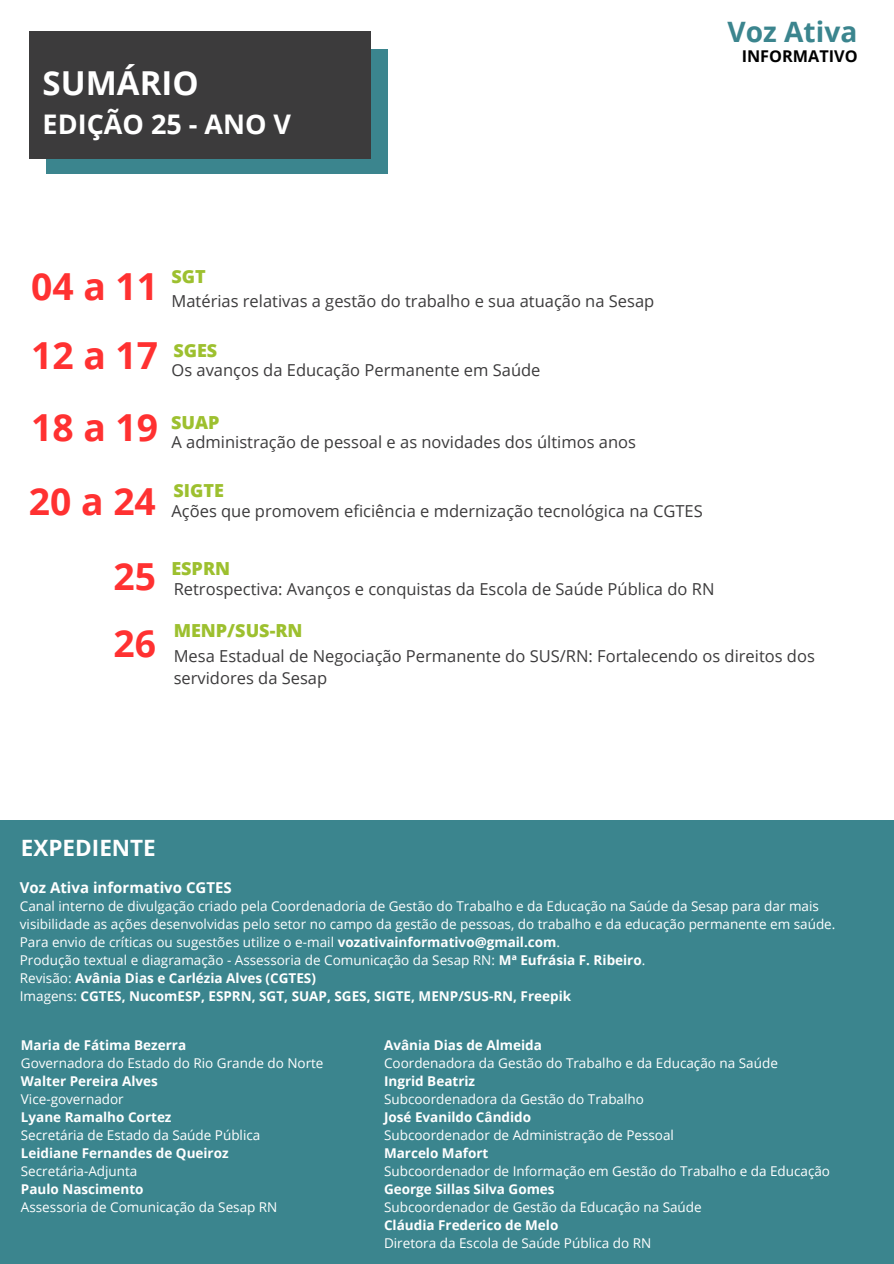
<style>
.page{position:relative;width:894px;height:1264px;background:#fff}
.page>*{position:absolute;margin:0;border:0;box-sizing:border-box;transform-origin:0 0}
.t1{font:700 37.2px "Open Sans";color:#ff3131}
.t2{font:700 33px "Open Sans";color:#fff}
.t3{font:700 28.05px "Open Sans";color:#3b858e}
.t4{font:700 27px "Open Sans";color:#fff}
.t5{font:700 22.5px "Open Sans";color:#fff}
.t6{font:800 18px "Open Sans";color:#9dc02f}
.t7{font:16.5px/22.5px "Open Sans";color:#3c3b3c}
.t8{font:700 16.2px "Open Sans";color:#000}
.t9{font:700 15px "Open Sans";color:#fff}
.t10{font:13.5px/18px "Open Sans";color:#fff}
.t11{font:700 13.5px "Open Sans";color:#fff}
.s1{font-weight:700}
</style>
<div class="page">
<div style="left:0;top:819px;width:893px;height:444px;background:#3b858e"></div>
<div style="left:46px;top:49px;width:342px;height:125px;background:#3b858e"></div>
<div style="left:29px;top:32px;width:341px;height:127px;background:#3c3b3c"></div>
<h2 class="t2" style="left:43px;top:59px;width:157px">SUMÁRIO</h2>
<h3 class="t4" style="left:43px;top:105px;width:250px">EDIÇÃO 25 - ANO V</h3>
<h3 class="t3" style="left:727px;top:12px;width:131px">Voz Ativa</h3>
<p class="t8" style="left:741px;top:45px;width:117px">INFORMATIVO</p>
<h1 class="t1" style="left:31px;top:260px;width:128px">04 a 11</h1>
<h3 class="t6" style="left:171px;top:263px;width:36px">SGT</h3>
<p class="t7" style="left:171px;top:289px;width:484px">Matérias relativas a gestão do trabalho e sua atuação na Sesap</p>
<h1 class="t1" style="left:31px;top:329px;width:128px">12 a 17</h1>
<h3 class="t6" style="left:173px;top:338px;width:45px">SGES</h3>
<p class="t7" style="left:171px;top:358px;width:370px">Os avanços da Educação Permanente em Saúde</p>
<h1 class="t1" style="left:31px;top:401px;width:128px">18 a 19</h1>
<h3 class="t6" style="left:171px;top:409px;width:50px">SUAP</h3>
<p class="t7" style="left:171px;top:430px;width:466px">A administração de pessoal e as novidades dos últimos anos</p>
<h1 class="t1" style="left:29px;top:475px;width:128px">20 a 24</h1>
<h3 class="t6" style="left:173px;top:477px;width:52px">SIGTE</h3>
<p class="t7" style="left:171px;top:499px;width:532px">Ações que promovem eficiência e mdernização tecnológica na CGTES</p>
<h1 class="t1" style="left:113px;top:550px;width:44px">25</h1>
<h3 class="t6" style="left:171px;top:555px;width:60px">ESPRN</h3>
<p class="t7" style="left:174px;top:577px;width:542px">Retrospectiva: Avanços e conquistas da Escola de Saúde Pública do RN</p>
<h1 class="t1" style="left:113px;top:617px;width:44px">26</h1>
<h3 class="t6" style="left:174px;top:617px;width:130px">MENP/SUS-RN</h3>
<p class="t7" style="left:174px;top:644px;width:642px">Mesa Estadual de Negociação Permanente do SUS/RN: Fortalecendo os direitos dos servidores da Sesap</p>
<h3 class="t5" style="left:21px;top:832px;width:136px">EXPEDIENTE</h3>
<p class="t9" style="left:20px;top:876px;width:213px">Voz Ativa informativo CGTES</p>
<p class="t10" style="left:20px;top:896px;width:816px">Canal interno de divulgação criado pela Coordenadoria de Gestão do Trabalho e da Educação na Saúde da Sesap para dar mais visibilidade as ações desenvolvidas pelo setor no campo da gestão de pessoas, do trabalho e da educação permanente em saúde.<br>Para envio de críticas ou sugestões utilize o e-mail <span class="s1">vozativainformativo@gmail.com</span>.<br>Produção textual e diagramação - Assessoria de Comunicação da Sesap RN: <span class="s1">Mª Eufrásia F. Ribeiro</span>.<br>Revisão: <span class="s1">Avânia Dias e Carlézia Alves (CGTES)<br></span>Imagens: <span class="s1">CGTES, NucomESP, ESPRN, SGT, SUAP, SGES, SIGTE, MENP/SUS-RN, Freepik</span></p>
<p class="t11" style="left:384px;top:1035px;width:159px">Avânia Dias de Almeida</p>
<p class="t10" style="left:384px;top:1053px;width:395px">Coordenadora da Gestão do Trabalho e da Educação na Saúde</p>
<p class="t11" style="left:384px;top:1071px;width:93px">Ingrid Beatriz</p>
<p class="t10" style="left:384px;top:1089px;width:261px">Subcoordenadora da Gestão do Trabalho</p>
<p class="t11" style="left:384px;top:1107px;width:149px">José Evanildo Cândido</p>
<p class="t10" style="left:384px;top:1125px;width:291px">Subcoordenador de Administração de Pessoal</p>
<p class="t11" style="left:384px;top:1143px;width:106px">Marcelo Mafort</p>
<p class="t10" style="left:384px;top:1161px;width:447px">Subcoordenador de Informação em Gestão do Trabalho e da Educação</p>
<p class="t11" style="left:384px;top:1179px;width:172px">George Sillas Silva Gomes</p>
<p class="t10" style="left:384px;top:1197px;width:319px">Subcoordenador de Gestão da Educação na Saúde</p>
<p class="t11" style="left:384px;top:1215px;width:176px">Cláudia Frederico de Melo</p>
<p class="t10" style="left:384px;top:1233px;width:269px">Diretora da Escola de Saúde Pública do RN</p>
<p class="t11" style="left:21px;top:1035px;width:167px">Maria de Fátima Bezerra</p>
<p class="t10" style="left:21px;top:1053px;width:304px">Governadora do Estado do Rio Grande do Norte</p>
<p class="t11" style="left:21px;top:1071px;width:138px">Walter Pereira Alves</p>
<p class="t10" style="left:21px;top:1089px;width:104px">Vice-governador</p>
<p class="t11" style="left:21px;top:1107px;width:152px">Lyane Ramalho Cortez</p>
<p class="t10" style="left:21px;top:1125px;width:241px">Secretária de Estado da Saúde Pública</p>
<p class="t11" style="left:21px;top:1143px;width:209px">Leidiane Fernandes de Queiroz</p>
<p class="t10" style="left:21px;top:1161px;width:118px">Secretária-Adjunta</p>
<p class="t11" style="left:21px;top:1179px;width:124px">Paulo Nascimento</p>
<p class="t10" style="left:21px;top:1197px;width:258px">Assessoria de Comunicação da Sesap RN</p>
</div>
